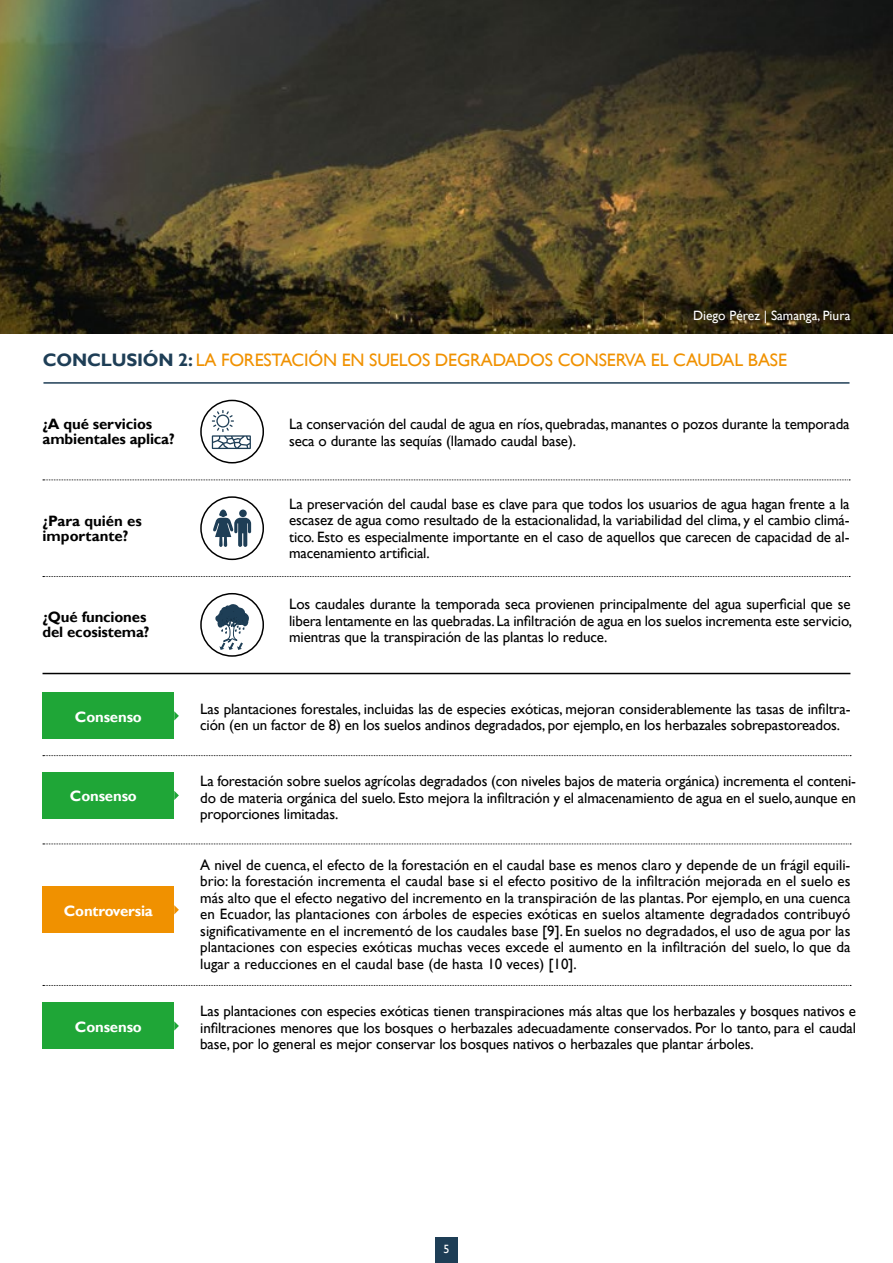
<style>
.page{position:relative;width:893px;height:1263px;background:#fff}
.page>*{position:absolute;margin:0;border:0;box-sizing:border-box;transform-origin:0 0}
.t1{font:18px "Gill Sans";letter-spacing:-.01em;color:#f09100}
.t2{font:15px/16.5px "Gill Sans";letter-spacing:-.01em;color:#000;text-align:justify}
.t3{font:700 15px/15px "Gill Sans";letter-spacing:-.01em;color:#000}
.t4{font:700 15px "Gill Sans";letter-spacing:-.01em;color:#fff}
.t5{font:13.5px "Gill Sans";color:#fff}
.t6{font:12px "Gill Sans";color:#fff}
.s1{font-weight:700;color:#1e3e56}
</style>
<div class="page">
<div style="left:435px;top:1237px;width:23px;height:26px;background:#1e3e56"></div>
<hr style="left:43px;top:382px;width:806px;height:2px;background:#1e3e56">
<img style="left:0;top:0;width:893px;height:333px">
<hr style="left:43px;top:673px;width:807px;height:1px;background:#000">
<svg style="left:43px;top:985px;width:808px;height:1px"></svg>
<svg style="left:43px;top:843px;width:808px;height:1px"></svg>
<svg style="left:43px;top:755px;width:808px;height:1px"></svg>
<svg style="left:43px;top:576px;width:807px;height:1px"></svg>
<svg style="left:43px;top:479px;width:807px;height:1px"></svg>
<div style="left:43px;top:1002px;width:131px;height:47px;background:#1fa637"></div>
<svg style="left:174px;top:1021px;width:5px;height:9px"></svg>
<div style="left:43px;top:886px;width:131px;height:47px;background:#f09100"></div>
<svg style="left:174px;top:905px;width:5px;height:9px"></svg>
<div style="left:43px;top:772px;width:131px;height:47px;background:#1fa637"></div>
<svg style="left:174px;top:791px;width:5px;height:9px"></svg>
<div style="left:43px;top:692px;width:131px;height:47px;background:#1fa637"></div>
<svg style="left:174px;top:711px;width:5px;height:9px"></svg>
<svg style="left:212px;top:410px;width:39px;height:39px"></svg>
<div style="left:200px;top:400px;width:64px;height:63px;border:2px solid #000;border-radius:50%"></div>
<svg style="left:213px;top:509px;width:38px;height:38px"></svg>
<div style="left:200px;top:496px;width:64px;height:64px;border:2px solid #000;border-radius:50%"></div>
<svg style="left:215px;top:604px;width:34px;height:46px"></svg>
<div style="left:200px;top:593px;width:64px;height:64px;border:2px solid #000;border-radius:50%"></div>
<p class="t5" style="left:693px;top:308px;width:159px">Diego Pérez | Samanga, Piura</p>
<p class="t1" style="left:43px;top:350px;width:746px"><span class="s1">CONCLUSIÓN 2:</span> LA FORESTACIÓN EN SUELOS DEGRADADOS CONSERVA EL CAUDAL BASE</p>
<p class="t3" style="left:43px;top:417px;width:134px">¿A qué servicios ambientales aplica?</p>
<p class="t3" style="left:43px;top:514px;width:101px">¿Para quién es importante?</p>
<p class="t3" style="left:43px;top:610px;width:109px">¿Qué funciones del ecosistema?</p>
<p class="t4" style="left:75px;top:707px;width:68px">Consenso</p>
<p class="t4" style="left:70px;top:787px;width:68px">Consenso</p>
<p class="t4" style="left:64px;top:901px;width:91px">Controversia</p>
<p class="t4" style="left:75px;top:1017px;width:68px">Consenso</p>
<p class="t2" style="left:289px;top:416px;width:562px">La conservación del caudal de agua en ríos, quebradas, manantes o pozos durante la temporada seca o durante las sequías (llamado caudal base).</p>
<p class="t2" style="left:289px;top:496px;width:562px">La preservación del caudal base es clave para que todos los usuarios de agua hagan frente a la escasez de agua como resultado de la estacionalidad, la variabilidad del clima, y el cambio climá&shy;tico. Esto es especialmente importante en el caso de aquellos que carecen de capacidad de al&shy;macenamiento artificial.</p>
<p class="t2" style="left:289px;top:596px;width:564px">Los caudales durante la temporada seca provienen principalmente del agua superficial que se libera lentamente en las quebradas. La infiltración de agua en los suelos incrementa este servicio, mientras que la transpiración de las plantas lo reduce.</p>
<p class="t2" style="left:200px;top:700px;width:652px">Las plantaciones forestales, incluidas las de especies exóticas, mejoran considerablemente las tasas de infiltra&shy;ción (en un factor de 8) en los suelos andinos degradados, por ejemplo, en los herbazales sobrepastoreados.</p>
<p class="t2" style="left:200px;top:773px;width:657px">La forestación sobre suelos agrícolas degradados (con niveles bajos de materia orgánica) incrementa el conteni&shy;do de materia orgánica del suelo. Esto mejora la infiltración y el almacenamiento de agua en el suelo, aunque en proporciones limitadas.</p>
<p class="t2" style="left:200px;top:857px;width:652px">A nivel de cuenca, el efecto de la forestación en el caudal base es menos claro y depende de un frágil equili&shy;brio: la forestación incrementa el caudal base si el efecto positivo de la infiltración mejorada en el suelo es más alto que el efecto negativo del incremento en la transpiración de las plantas. Por ejemplo, en una cuenca en Ecuador, las plantaciones con árboles de especies exóticas en suelos altamente degradados contribuyó significativamente en el incrementó de los caudales base [9]. En suelos no degradados, el uso de agua por las plantaciones con especies exóticas muchas veces excede el aumento en la infiltración del suelo, lo que da lugar a reducciones en el caudal base (de hasta 10 veces) [10].</p>
<p class="t2" style="left:200px;top:1003px;width:657px">Las plantaciones con especies exóticas tienen transpiraciones más altas que los herbazales y bosques nativos e infiltraciones menores que los bosques o herbazales adecuadamente conservados. Por lo tanto, para el caudal base, por lo general es mejor conservar los bosques nativos o herbazales que plantar árboles.</p>
<p class="t6" style="left:443px;top:1242px;width:7px">5</p>
</div>
